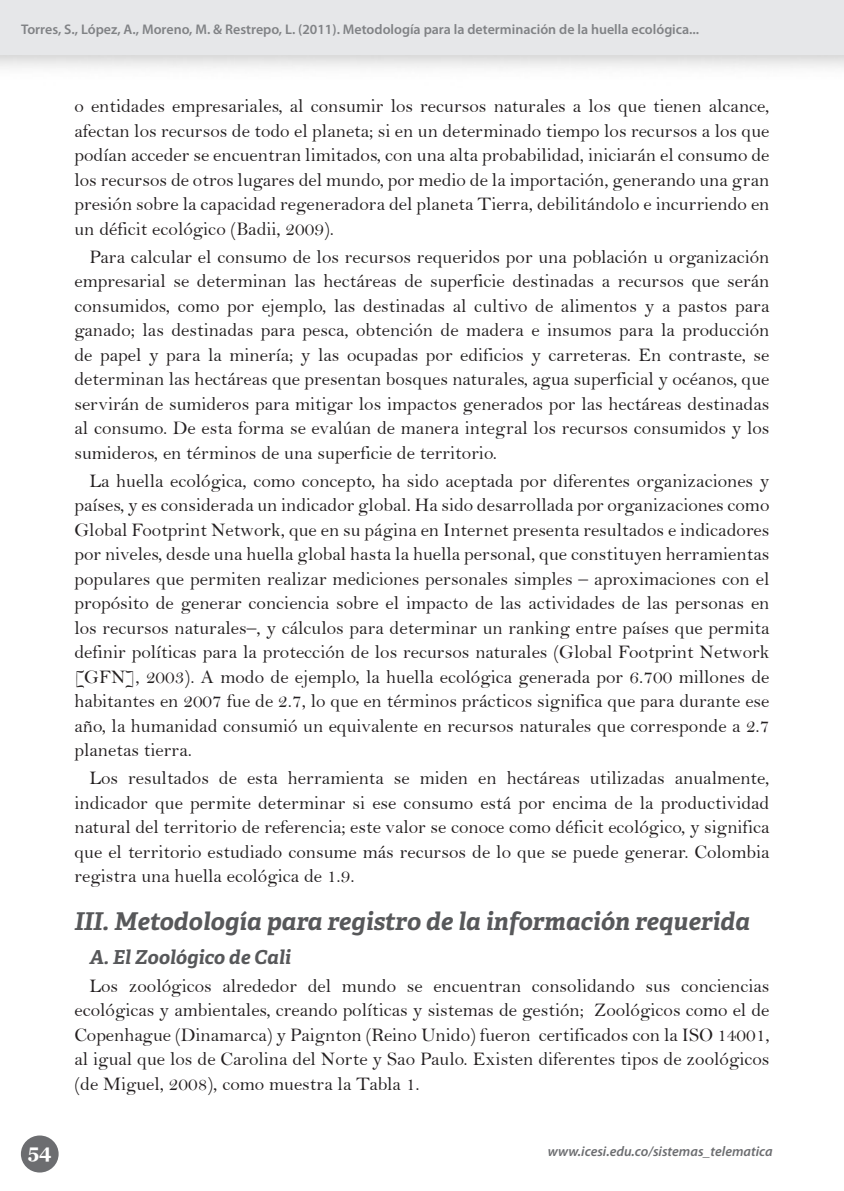
<style>
.page{position:relative;width:844px;height:1191px;background:#fff}
.page>*{position:absolute;margin:0;border:0;box-sizing:border-box;transform-origin:0 0}
.titulo{font:italic 700 24.5px "Adelle Basic";color:#57585a}
.parrafo{font:19.25px/24.5px "Bell";color:#231f20;text-align:justify}
.parrafo-2{font:italic 700 19.25px "Adelle Basic";color:#57585a}
.t1{font:700 19.25px "Georgia";color:#fff}
.datos_articulo{font:600 14px "Myriad Pro";color:#808285}
.t2{font:italic 600 14px "Myriad Pro";color:#6c6d70}
</style>
<div class="page">
<div style="left:0;top:0;width:843px;height:56px;background:#e6e7e9"></div>
<div style="left:21px;top:1135px;width:38px;height:37px;background:#6c6d70;border-radius:50%"></div>
<p class="datos_articulo" style="left:21px;top:21px;width:679px">Torres, S., López, A., Moreno, M. &amp; Restrepo, L. (2011). Metodología para la determinación de la huella ecológica...</p>
<p class="parrafo" style="left:74px;top:94px;width:696px">o entidades empresariales, al consumir los recursos naturales a los que tienen alcance, afectan los recursos de todo el planeta; si en un determinado tiempo los recursos a los que podían acceder se encuentran limitados, con una alta probabilidad, iniciarán el consumo de los recursos de otros lugares del mundo, por medio de la importación, generando una gran presión sobre la capacidad regeneradora del planeta Tierra, debilitándolo e incurriendo en un déficit ecológico (Badii, 2009).</p>
<p class="parrafo" style="left:74px;top:244px;width:696px;text-indent:15px">Para calcular el consumo de los recursos requeridos por una población u organización empresarial se determinan las hectáreas de superficie destinadas a recursos que serán consumidos, como por ejemplo, las destinadas al cultivo de alimentos y a pastos para ganado; las destinadas para pesca, obtención de madera e insumos para la producción de papel y para la minería; y las ocupadas por edificios y carreteras. En contraste, se determinan las hectáreas que presentan bosques naturales, agua superficial y océanos, que servirán de sumideros para mitigar los impactos generados por las hectáreas destinadas al consumo. De esta forma se evalúan de manera integral los recursos consumidos y los sumideros, en términos de una superficie de territorio.</p>
<p class="parrafo" style="left:74px;top:468px;width:696px;text-indent:15px">La huella ecológica, como concepto, ha sido aceptada por diferentes organizaciones y países, y es considerada un indicador global. Ha sido desarrollada por organizaciones como Global Footprint Network, que en su página en Internet presenta resultados e indicadores por niveles, desde una huella global hasta la huella personal, que constituyen herramientas populares que permiten realizar mediciones personales simples – aproximaciones con el propósito de generar conciencia sobre el impacto de las actividades de las personas en los recursos naturales–, y cálculos para determinar un ranking entre países que permita definir políticas para la protección de los recursos naturales (Global Footprint Network [GFN], 2003). A modo de ejemplo, la huella ecológica generada por 6.700 millones de habitantes en 2007 fue de 2.7, lo que en términos prácticos significa que para durante ese año, la humanidad consumió un equivalente en recursos naturales que corresponde a 2.7 planetas tierra.</p>
<p class="parrafo" style="left:74px;top:766px;width:696px;text-indent:15px">Los resultados de esta herramienta se miden en hectáreas utilizadas anualmente, indicador que permite determinar si ese consumo está por encima de la productividad natural del territorio de referencia; este valor se conoce como déficit ecológico, y significa que el territorio estudiado consume más recursos de lo que se puede generar. Colombia registra una huella ecológica de 1.9.</p>
<p class="titulo" style="left:74px;top:906px;width:676px">III. Metodología para registro de la información requerida</p>
<p class="parrafo-2" style="left:89px;top:944px;width:203px">A. El Zoológico de Cali</p>
<p class="parrafo" style="left:74px;top:973px;width:696px;text-indent:15px">Los zoológicos alrededor del mundo se encuentran consolidando sus conciencias ecológicas y ambientales, creando políticas y sistemas de gestión; Zoológicos como el de Copenhague (Dinamarca) y Paignton (Reino Unido) fueron certificados con la ISO 14001, al igual que los de Carolina del Norte y Sao Paulo. Existen diferentes tipos de zoológicos (de Miguel, 2008), como muestra la Tabla 1.</p>
<p class="t1" style="left:28px;top:1138px;width:26px">54</p>
<p class="t2" style="left:547px;top:1142px;width:226px">www.icesi.edu.co/sistemas_telematica</p>
</div>
